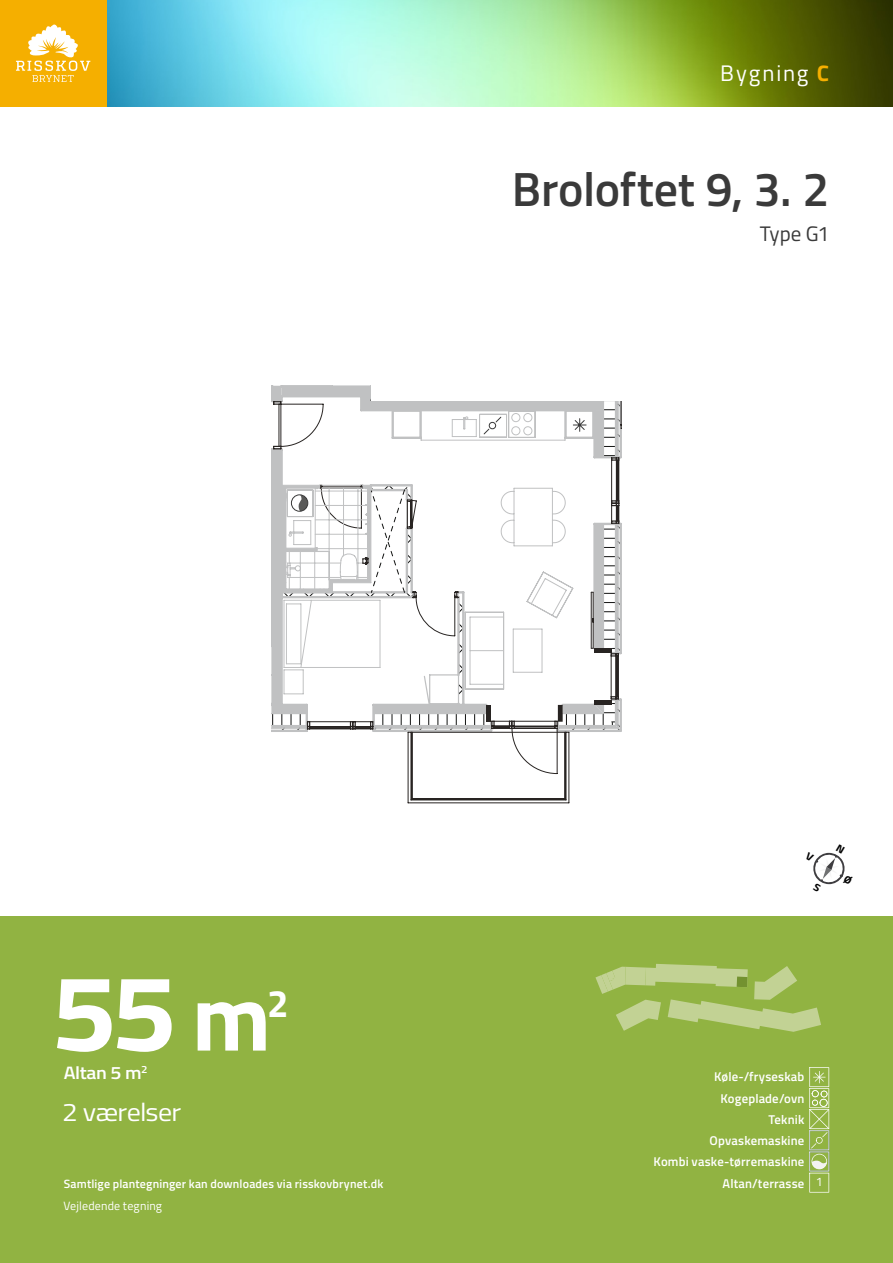
<style>
.page{position:relative;width:893px;height:1263px;background:#fff}
.page>*{position:absolute;margin:0;border:0;box-sizing:border-box;transform-origin:0 0}
.t1{font:700 108px "Titillium";color:#fff;scale:1.1 1}
.t2{font:600 48px "Titillium";letter-spacing:-.005em;color:#3a3a3a}
.t3{font:700 38.55px "Titillium";color:#fff}
.t4{font:25.5px "Titillium";letter-spacing:-.025em;color:#fff;scale:1.1 1}
.t5{font:22.5px "Titillium";letter-spacing:.085em;color:#fff}
.t6{font:21px "Titillium";letter-spacing:-.035em;color:#3a3a3a}
.t7{font:600 18px "Titillium";letter-spacing:-.02em;color:#fff;scale:1.1 1}
.t8{font:600 12.75px/21.3px "Titillium";letter-spacing:.015em;color:#fff;text-align:right}
.t9{font:600 12px "Titillium";letter-spacing:.015em;color:#fff}
.t10{font:12px "Titillium";letter-spacing:.015em;color:#fff}
.s1{font-weight:700;color:#f5af00}
.s2{font-size:94.5px}
.s3{font-weight:400;font-size:12.3px}
</style>
<div class="page">
<div style="left:0;top:916px;width:893px;height:347px;background:#91b342"></div>
<svg style="left:809px;top:1067px;width:20px;height:125px"></svg>
<img style="left:106px;top:0;width:787px;height:106px">
<div style="left:0;top:0;width:106px;height:106px;background:#f5af00"></div>
<svg style="left:16px;top:25px;width:74px;height:57px"></svg>
<svg style="left:595px;top:964px;width:226px;height:68px"></svg>
<svg style="left:407px;top:774px;width:163px;height:30px"></svg>
<svg style="left:271px;top:386px;width:351px;height:388px"></svg>
<div style="left:291px;top:494px;width:17px;height:18px;border:1px solid #3a3a3a;border-radius:50%"></div>
<div style="left:372px;top:288px;width:266px;height:113px;background:#fff"></div>
<svg style="left:813px;top:852px;width:32px;height:33px"></svg>
<h3 class="t5" style="left:720px;top:56px;width:111px">Bygning <span class="s1">C</span></h3>
<h2 class="t2" style="left:512px;top:153px;width:319px">Broloftet 9, 3. 2</h2>
<h1 class="t1" style="left:51px;top:930px;width:202px">55 <span class="s2">m</span></h1>
<h3 class="t3" style="left:267px;top:974px;width:23px">2</h3>
<h3 class="t7" style="left:64px;top:1059px;width:78px">Altan 5 m<sup>2</sup></h3>
<h3 class="t4" style="left:62px;top:1093px;width:110px">2 værelser</h3>
<h3 class="t6" style="left:760px;top:218px;width:71px">Type G1</h3>
<p class="t8" style="left:654px;top:1065px;width:152px">Køle-/fryseskab<br>Kogeplade/ovn<br>Teknik<br>Opvaskemaskine<br>Kombi vaske-tørremaskine</p>
<p class="t9" style="left:64px;top:1174px;width:321px">Samtlige plantegninger kan downloades via risskovbrynet.dk</p>
<p class="t8" style="left:722px;top:1172px;width:102px">Altan/terrasse <span class="s3">1</span></p>
<p class="t10" style="left:63px;top:1197px;width:100px">Vejledende tegning</p>
</div>
